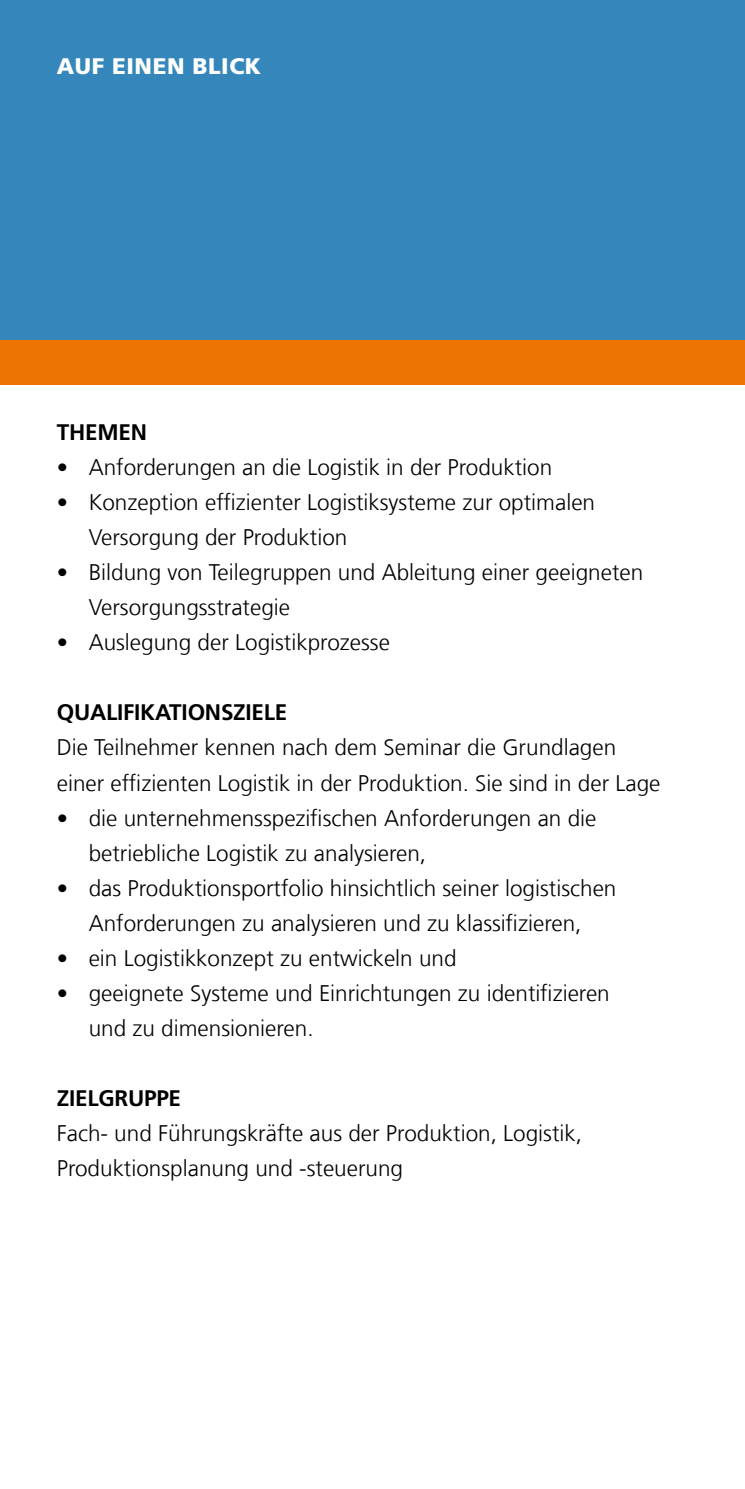
<style>
.page{position:relative;width:745px;height:1489px;background:#fff}
.page>*{position:absolute;margin:0;border:0;box-sizing:border-box;transform-origin:0 0}
.t1{font:300 22.5px/35px "Frutiger LT Com";color:#000}
.t2{font:700 22.5px "Frutiger LT Com";letter-spacing:-.01em;color:#000}
.t3{font:900 22.5px "Frutiger LT Com";letter-spacing:.025em;color:#fff}
</style>
<div class="page">
<div style="left:0;top:0;width:744px;height:340px;background:#3587bb"></div>
<div style="left:0;top:340px;width:744px;height:44px;background:#ee7402"></div>
<p class="t3" style="left:57px;top:52px;width:206px">AUF EINEN BLICK</p>
<p class="t2" style="left:57px;top:419px;width:92px">THEMEN</p>
<p class="t1" style="left:57px;top:450px;width:496px">• Anforderungen an die Logistik in der Produktion</p>
<p class="t1" style="left:89px;top:485px;width:507px;text-indent:-32px">• Konzeption effizienter Logistiksysteme zur optimalen<br>Versorgung der Produktion</p>
<p class="t1" style="left:89px;top:555px;width:555px;text-indent:-32px">• Bildung von Teilegruppen und Ableitung einer geeigneten<br>Versorgungsstrategie</p>
<p class="t1" style="left:57px;top:625px;width:334px">• Auslegung der Logistikprozesse</p>
<p class="t2" style="left:57px;top:699px;width:232px">QUALIFIKATIONSZIELE</p>
<p class="t1" style="left:57px;top:730px;width:605px">Die Teilnehmer kennen nach dem Seminar die Grundlagen einer effizienten Logistik in der Produktion. Sie sind in der Lage</p>
<p class="t1" style="left:89px;top:800px;width:509px;text-indent:-32px">• die unternehmensspezifischen Anforderungen an die betriebliche Logistik zu analysieren,</p>
<p class="t1" style="left:57px;top:870px;width:561px;text-align:center">• das Produktionsportfolio hinsichtlich seiner logistischen<br>Anforderungen zu analysieren und zu klassifizieren,</p>
<p class="t1" style="left:57px;top:940px;width:401px">• ein Logistikkonzept zu entwickeln und</p>
<p class="t1" style="left:89px;top:975px;width:522px;text-indent:-32px">• geeignete Systeme und Einrichtungen zu identifizieren und zu dimensionieren.</p>
<p class="t2" style="left:57px;top:1084px;width:126px">ZIELGRUPPE</p>
<p class="t1" style="left:57px;top:1115px;width:526px">Fach- und Führungskräfte aus der Produktion, Logistik,<br>Produktionsplanung und -steuerung</p>
</div>
